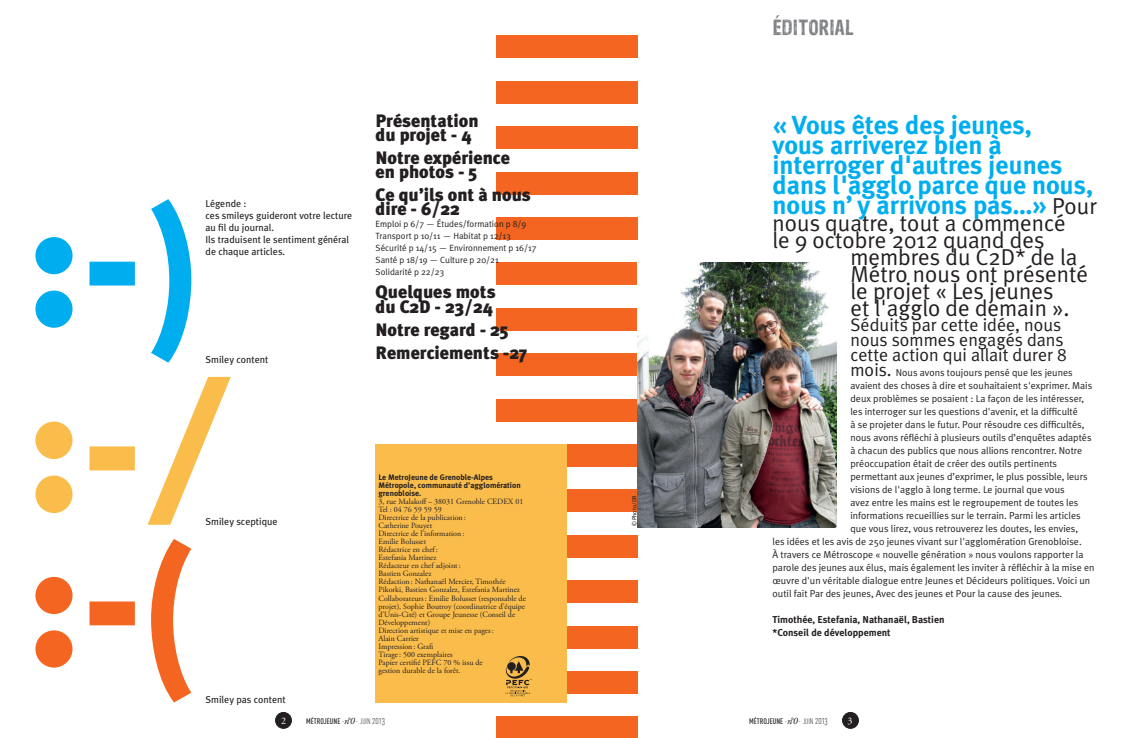
<style>
.page{position:relative;width:1134px;height:738px;background:#fff}
.page>*{position:absolute;margin:0;border:0;box-sizing:border-box;transform-origin:0 0}
.t1{font:700 26px/20px "Meta Plus";color:#00aeef}
.t2{font:23px "Meta Plus Normal";color:#231f20}
.t3{font:900 18px/14px "Meta Plus";color:#231f20}
.t4{font:18px/15px "Meta Plus Normal";color:#231f20}
.t5{font:18px "Sans Culottes";letter-spacing:.015em;color:#808285}
.t6{font:10px "Meta Plus Normal";color:#231f20}
.t7{font:10px/12px "Meta Plus";color:#231f20}
.t8{font:700 10px/13px "Meta Plus";color:#231f20}
.t9{font:10px "Adobe Garamond Pro";color:#fff}
.t10{font:9px/12px "Meta Plus Normal";color:#231f20}
.t11{font:8px/8px "Adobe Garamond Pro";color:#231f20}
.t12{font:700 8px/8px "Meta Plus";color:#231f20}
.t13{font:500 8px "DIN Cond";letter-spacing:.005em;color:#231f20}
.t14{font:6px "Meta Plus";color:#231f20}
.s1{font-family:"Meta Plus Normal";font-weight:400;font-size:23px;color:#231f20}
.s2{font-size:18px}
.s3{font-family:"DIN Cond Light Alternate";font-weight:400}
.s4{font-family:"Garamond Premr Pro";font-weight:400;font-style:italic;font-size:10px}
.s5{font-family:"DIN Cond Light Alternate";font-weight:400;font-size:10px}
</style>
<div class="page">
<div style="left:496px;top:35px;width:71px;height:23px;background:#f36521"></div>
<div style="left:496px;top:81px;width:71px;height:22px;background:#f36521"></div>
<div style="left:496px;top:126px;width:71px;height:23px;background:#f36521"></div>
<div style="left:496px;top:171px;width:71px;height:23px;background:#f36521"></div>
<div style="left:496px;top:217px;width:71px;height:23px;background:#f36521"></div>
<div style="left:496px;top:262px;width:71px;height:23px;background:#f36521"></div>
<div style="left:496px;top:308px;width:71px;height:22px;background:#f36521"></div>
<div style="left:496px;top:353px;width:71px;height:23px;background:#f36521"></div>
<div style="left:496px;top:398px;width:71px;height:23px;background:#f36521"></div>
<div style="left:496px;top:716px;width:71px;height:21px;background:#f36521"></div>
<div style="left:376px;top:444px;width:191px;height:258px;background:#fabd4c"></div>
<div style="left:567px;top:35px;width:71px;height:23px;background:#f36521"></div>
<div style="left:567px;top:81px;width:71px;height:22px;background:#f36521"></div>
<div style="left:567px;top:126px;width:71px;height:23px;background:#f36521"></div>
<div style="left:567px;top:171px;width:71px;height:23px;background:#f36521"></div>
<div style="left:567px;top:217px;width:71px;height:23px;background:#f36521"></div>
<div style="left:567px;top:262px;width:71px;height:23px;background:#f36521"></div>
<div style="left:567px;top:308px;width:71px;height:22px;background:#f36521"></div>
<div style="left:567px;top:353px;width:71px;height:23px;background:#f36521"></div>
<div style="left:567px;top:398px;width:71px;height:23px;background:#f36521"></div>
<div style="left:567px;top:444px;width:71px;height:22px;background:#f36521"></div>
<div style="left:567px;top:489px;width:71px;height:23px;background:#f36521"></div>
<div style="left:567px;top:534px;width:71px;height:23px;background:#f36521"></div>
<div style="left:567px;top:580px;width:71px;height:22px;background:#f36521"></div>
<div style="left:567px;top:625px;width:71px;height:23px;background:#f36521"></div>
<div style="left:567px;top:670px;width:71px;height:23px;background:#f36521"></div>
<div style="left:567px;top:716px;width:71px;height:21px;background:#f36521"></div>
<div style="left:276px;top:711px;width:15px;height:16px;background:#231f20;border-radius:50%"></div>
<div style="left:275px;top:711px;width:17px;height:17px;border:1px solid #231f20;border-radius:50%"></div>
<div style="left:842px;top:711px;width:16px;height:16px;background:#231f20;border-radius:50%"></div>
<div style="left:842px;top:711px;width:17px;height:17px;border:1px solid #231f20;border-radius:50%"></div>
<svg style="left:505px;top:656px;width:27px;height:39px"></svg>
<img style="left:638px;top:262px;width:198px;height:265px">
<svg style="left:35px;top:376px;width:196px;height:148px"></svg>
<svg style="left:35px;top:539px;width:156px;height:163px"></svg>
<svg style="left:35px;top:199px;width:156px;height:163px"></svg>
<p class="t7" style="left:206px;top:197px;width:148px">Légende :<br>ces smileys guideront votre lecture au fil du journal.<br>Ils traduisent le sentiment général de chaque articles.</p>
<p class="t7" style="left:206px;top:353px;width:64px">Smiley content</p>
<h3 class="t3" style="left:376px;top:114px;width:105px">Présentation du projet - 4</h3>
<h3 class="t3" style="left:376px;top:151px;width:136px">Notre expérience en photos - 5</h3>
<h3 class="t3" style="left:376px;top:188px;width:157px">Ce qu’ils ont à nous dire - 6/22</h3>
<p class="t10" style="left:376px;top:218px;width:162px">Emploi p 6/7 — Études/formation p 8/9<br>Transport p 10/11 — Habitat p 12/13<br>Sécurité p 14/15 — Environnement p 16/17<br>Santé p 18/19 — Culture p 20/21<br>Solidarité p 22/23</p>
<h3 class="t3" style="left:376px;top:285px;width:121px">Quelques mots du C2D - 23/24</h3>
<h3 class="t3" style="left:376px;top:317px;width:153px;line-height:23px">Notre regard - 25<br>Remerciements -27</h3>
<p class="t7" style="left:206px;top:514px;width:74px">Smiley sceptique</p>
<p class="t7" style="left:206px;top:692px;width:82px">Smiley pas content</p>
<p class="t12" style="left:378px;top:473px;width:144px">Le MetroJeune de Grenoble-Alpes<br>Métropole, communauté d’agglomération grenobloise.</p>
<p class="t11" style="left:378px;top:497px;width:149px">3, rue Malakoff – 38031 Grenoble CEDEX 01<br>Tel : 04 76 59 59 59<br>Directrice de la publication:<br>Catherine Pouyet<br>Directrice de l’information:<br>Emilie Bolusset<br>Rédactrice en chef:<br>Estefania Martinez<br>Rédacteur en chef adjoint:<br>Bastien Gonzalez<br>Rédaction: Nathanaël Mercier, Timothée<br>Pikorki, Bastien Gonzalez, Estefania Martinez<br>Collaborateurs: Emilie Bolusset (responsable de projet), Sophie Boutroy (coordinatrice d’équipe d’Unis-Cité) et Groupe Jeunesse (Conseil de<br>Développement)<br>Direction artistique et mise en pages:<br>Alain Carrier<br>Impression: Grafi<br>Tirage: 500 exemplaires<br>Papier certifié PEFC 70 % issu de<br>gestion durable de la forêt.</p>
<p class="t14" style="left:631px;top:526px;width:33px;rotate:-90deg">© Photo/DR</p>
<h3 class="t5" style="left:772px;top:15px;width:83px">ÉDITORIAL</h3>
<h1 class="t1" style="left:772px;top:114px;width:326px">« Vous êtes des jeunes,<br>vous arriverez bien à interroger d'autres jeunes dans l'agglo parce que nous, nous n’ y arrivons pas…» <span class="s1">Pour</span></h1>
<h2 class="t2" style="left:772px;top:209px;width:295px">nous quatre, tout a commencé</h2>
<h2 class="t2" style="left:772px;top:226px;width:273px">le 9 octobre 2012 quand des</h2>
<h2 class="t2" style="left:850px;top:243px;width:228px">membres du C2D* de la</h2>
<h2 class="t2" style="left:850px;top:260px;width:239px">Métro nous ont présenté</h2>
<h2 class="t2" style="left:850px;top:277px;width:204px">le projet « Les jeunes</h2>
<h2 class="t2" style="left:850px;top:294px;width:221px">et l'agglo de demain ».</h2>
<h3 class="t4" style="left:850px;top:317px;width:218px">Séduits par cette idée, nous nous sommes engagés dans cette action qui allait durer 8</h3>
<p class="t6" style="left:850px;top:366px;width:224px"><span class="s2">mois.</span> Nous avons toujours pensé que les jeunes</p>
<p class="t6" style="left:850px;top:379px;width:243px">avaient des choses à dire et souhaitaient s'exprimer. Mais</p>
<p class="t6" style="left:850px;top:392px;width:235px">deux problèmes se posaient : La façon de les intéresser,</p>
<p class="t6" style="left:850px;top:405px;width:229px">les interroger sur les questions d'avenir, et la difficulté</p>
<p class="t6" style="left:850px;top:418px;width:235px">à se projeter dans le futur. Pour résoudre ces difficultés,</p>
<p class="t6" style="left:850px;top:431px;width:243px">nous avons réfléchi à plusieurs outils d’enquêtes adaptés</p>
<p class="t6" style="left:850px;top:444px;width:233px">à chacun des publics que nous allions rencontrer. Notre</p>
<p class="t6" style="left:850px;top:457px;width:208px">préoccupation était de créer des outils pertinents</p>
<p class="t6" style="left:850px;top:470px;width:239px">permettant aux jeunes d’exprimer, le plus possible, leurs</p>
<p class="t6" style="left:850px;top:483px;width:216px">visions de l'agglo à long terme. Le journal que vous</p>
<p class="t6" style="left:850px;top:496px;width:229px">avez entre les mains est le regroupement de toutes les</p>
<p class="t6" style="left:850px;top:509px;width:232px">informations recueillies sur le terrain. Parmi les articles</p>
<p class="t6" style="left:850px;top:522px;width:229px">que vous lirez, vous retrouverez les doutes, les envies,</p>
<p class="t6" style="left:772px;top:535px;width:311px">les idées et les avis de 250 jeunes vivant sur l'agglomération Grenobloise.</p>
<p class="t6" style="left:772px;top:548px;width:312px">À travers ce Métroscope « nouvelle génération » nous voulons rapporter la</p>
<p class="t6" style="left:772px;top:561px;width:323px">parole des jeunes aux élus, mais également les inviter à réfléchir à la mise en</p>
<p class="t6" style="left:772px;top:574px;width:319px">œuvre d'un véritable dialogue entre Jeunes et Décideurs politiques. Voici un</p>
<p class="t6" style="left:772px;top:587px;width:291px">outil fait Par des jeunes, Avec des jeunes et Pour la cause des jeunes.</p>
<p class="t8" style="left:772px;top:613px;width:174px">Timothée, Estefania, Nathanaël, Bastien *Conseil de développement</p>
<p class="t9" style="left:281px;top:714px;width:6px">2</p>
<p class="t13" style="left:306px;top:715px;width:80px">MÉTROJEUNE <span class="s3">-</span><span class="s4">n°0</span> <span class="s3">- JUIN</span> <span class="s5">2013</span></p>
<p class="t13" style="left:749px;top:716px;width:80px">MÉTROJEUNE <span class="s3">-</span><span class="s4">n°0</span> <span class="s3">- JUIN</span> <span class="s5">2013</span></p>
<p class="t9" style="left:847px;top:714px;width:6px">3</p>
</div>
